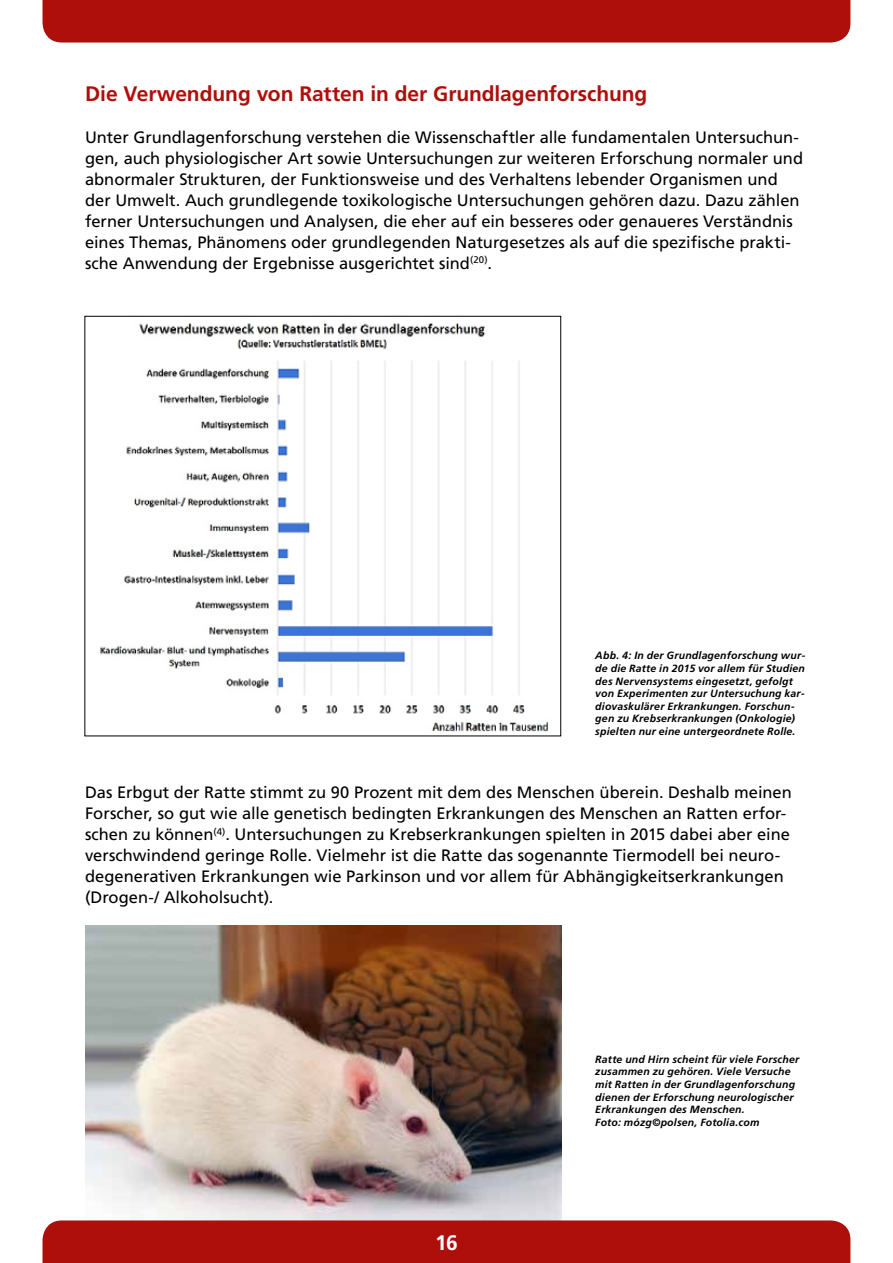
<style>
.page{position:relative;width:893px;height:1263px;background:#fff}
.page>*{position:absolute;margin:0;border:0;box-sizing:border-box;transform-origin:0 0}
.t1{font:700 21px "Frutiger LT Std";letter-spacing:-.005em;color:#ae0f0a}
.t2{font:700 21px "Frutiger LT Std";color:#fff}
.t3{font:16.5px/21px "Frutiger LT Std";color:#000}
.t4{font:italic 700 10.5px/12.6px "Frutiger LT Std";letter-spacing:.02em;color:#000}
</style>
<div class="page">
<div style="left:43px;top:0;width:807px;height:43px;background:#ae0f0a"></div>
<img style="left:100px;top:361px;width:425px;height:353px">
<img style="left:139px;top:323px;width:347px;height:27px">
<img style="left:85px;top:721px;width:466px;height:16px">
<img style="left:85px;top:925px;width:476px;height:295px">
<div style="left:43px;top:1220px;width:807px;height:43px;background:#ae0f0a"></div>
<p class="t1" style="left:85px;top:81px;width:564px">Die Verwendung von Ratten in der Grundlagenforschung</p>
<p class="t3" style="left:85px;top:127px;width:720px">Unter Grundlagenforschung verstehen die Wissenschaftler alle fundamentalen Untersuchun&shy;gen, auch physiologischer Art sowie Untersuchungen zur weiteren Erforschung normaler und abnormaler Strukturen, der Funktionsweise und des Verhaltens lebender Organismen und der Umwelt. Auch grundlegende toxikologische Untersuchungen gehören dazu. Dazu zählen ferner Untersuchungen und Analysen, die eher auf ein besseres oder genaueres Verständnis eines Themas, Phänomens oder grundlegenden Naturgesetzes als auf die spezifische prakti&shy;sche Anwendung der Ergebnisse ausgerichtet sind<sup>(20)</sup>.</p>
<p class="t4" style="left:595px;top:649px;width:212px">Abb. 4: In der Grundlagenforschung wur&shy;de die Ratte in 2015 vor allem für Studien des Nervensystems eingesetzt, gefolgt von Experimenten zur Untersuchung kar&shy;diovaskulärer Erkrankungen. Forschun&shy;gen zu Krebserkrankungen (Onkologie) spielten nur eine untergeordnete Rolle.</p>
<p class="t3" style="left:85px;top:782px;width:708px">Das Erbgut der Ratte stimmt zu 90 Prozent mit dem des Menschen überein. Deshalb meinen Forscher, so gut wie alle genetisch bedingten Erkrankungen des Menschen an Ratten erfor&shy;schen zu können<sup>(4)</sup>. Untersuchungen zu Krebserkrankungen spielten in 2015 dabei aber eine verschwindend geringe Rolle. Vielmehr ist die Ratte das sogenannte Tiermodell bei neuro&shy;degenerativen Erkrankungen wie Parkinson und vor allem für Abhängigkeitserkrankungen (Drogen-/ Alkoholsucht).</p>
<p class="t2" style="left:435px;top:1230px;width:24px">16</p>
<p class="t4" style="left:595px;top:1053px;width:205px">Ratte und Hirn scheint für viele Forscher zusammen zu gehören. Viele Versuche mit Ratten in der Grundlagenforschung dienen der Erforschung neurologischer Erkrankungen des Menschen.<br>Foto: mózg©polsen, Fotolia.com</p>
</div>
